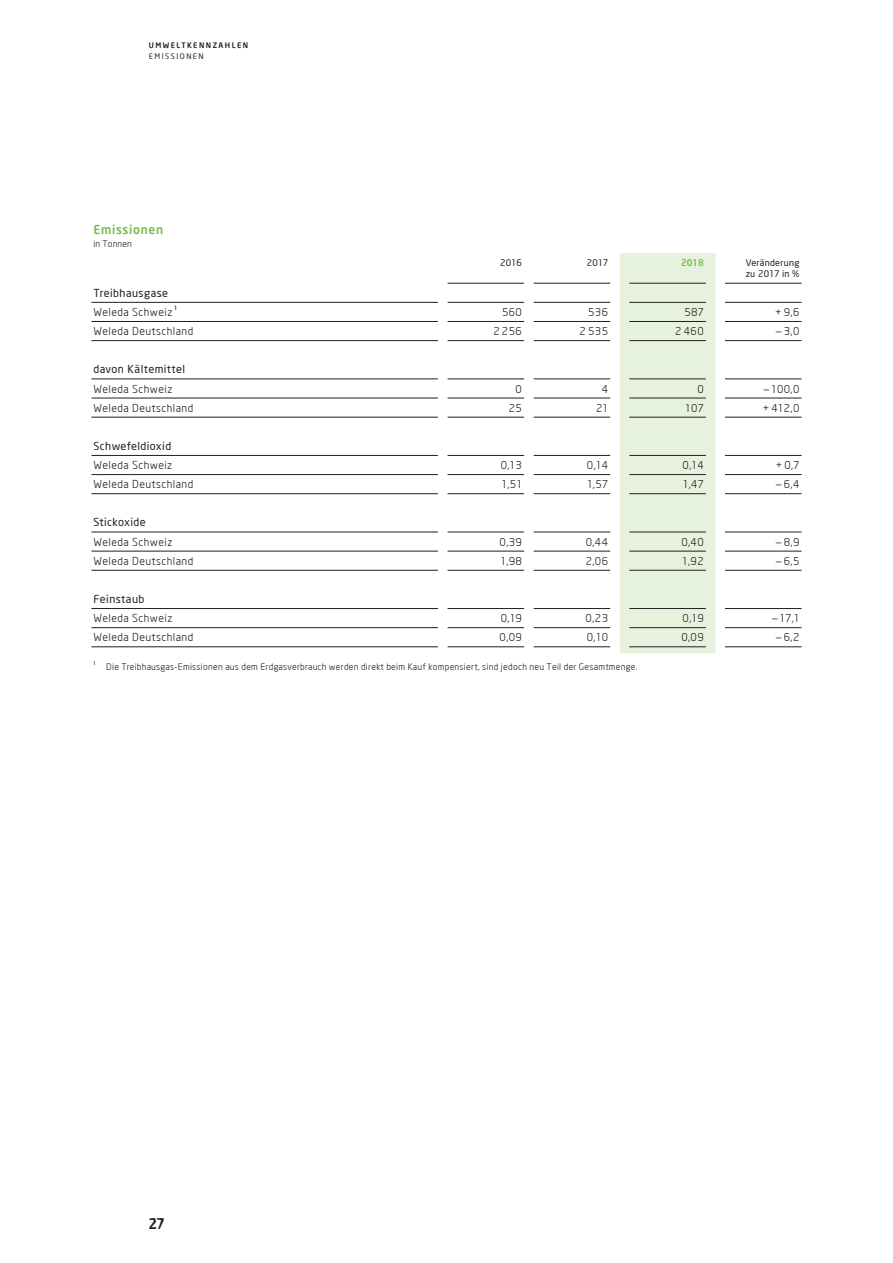
<style>
.page{position:relative;width:893px;height:1263px;background:#fff}
.page>*{position:absolute;margin:0;border:0;box-sizing:border-box;transform-origin:0 0}
.t1{font:14.25px "New Weleda";color:#231f20}
.t2{font:700 12px "Neo Sans Weleda";letter-spacing:.06em;color:#71bf44}
.t3{font:10.8px "Neo Sans Weleda";letter-spacing:.04em;color:#231f20}
.t4{font:500 10.8px "Neo Sans Weleda";letter-spacing:.04em;color:#231f20}
.t5{font:10.8px "Neo Sans Weleda";letter-spacing:.04em;color:#231f20;scale:1.3 1}
.t6{font:9px "Neo Sans Weleda";letter-spacing:.03em;color:#231f20}
.t7{font:500 9px/11.2px "Neo Sans Weleda";letter-spacing:.03em;color:#231f20}
.t8{font:9px "Neo Sans Weleda";letter-spacing:.01em;color:#231f20}
.t9{font:700 9px "Neo Sans Weleda";color:#71bf44}
.t10{font:700 7.5px "Neo Sans Weleda";letter-spacing:.2em;color:#231f20}
.t11{font:500 7.5px "Neo Sans Weleda";letter-spacing:.2em;color:#231f20}
</style>
<div class="page">
<div style="left:620px;top:253px;width:95px;height:400px;background:#e7f2de"></div>
<hr style="left:91px;top:321px;width:347px;height:1px;background:#231f20">
<hr style="left:91px;top:398px;width:347px;height:1px;background:#231f20">
<hr style="left:91px;top:474px;width:347px;height:1px;background:#231f20">
<hr style="left:91px;top:551px;width:347px;height:1px;background:#231f20">
<hr style="left:91px;top:627px;width:347px;height:1px;background:#231f20">
<hr style="left:448px;top:321px;width:76px;height:1px;background:#231f20">
<hr style="left:534px;top:321px;width:76px;height:1px;background:#231f20">
<hr style="left:448px;top:398px;width:76px;height:1px;background:#231f20">
<hr style="left:534px;top:398px;width:76px;height:1px;background:#231f20">
<hr style="left:448px;top:474px;width:76px;height:1px;background:#231f20">
<hr style="left:534px;top:474px;width:76px;height:1px;background:#231f20">
<hr style="left:448px;top:551px;width:76px;height:1px;background:#231f20">
<hr style="left:534px;top:551px;width:76px;height:1px;background:#231f20">
<hr style="left:448px;top:627px;width:76px;height:1px;background:#231f20">
<hr style="left:534px;top:627px;width:76px;height:1px;background:#231f20">
<hr style="left:629px;top:321px;width:77px;height:1px;background:#231f20">
<hr style="left:725px;top:321px;width:76px;height:1px;background:#231f20">
<hr style="left:629px;top:398px;width:77px;height:1px;background:#231f20">
<hr style="left:725px;top:398px;width:76px;height:1px;background:#231f20">
<hr style="left:629px;top:474px;width:77px;height:1px;background:#231f20">
<hr style="left:725px;top:474px;width:76px;height:1px;background:#231f20">
<hr style="left:629px;top:551px;width:77px;height:1px;background:#231f20">
<hr style="left:725px;top:551px;width:76px;height:1px;background:#231f20">
<hr style="left:629px;top:627px;width:77px;height:1px;background:#231f20">
<hr style="left:725px;top:627px;width:76px;height:1px;background:#231f20">
<hr style="left:91px;top:340px;width:347px;height:1px;background:#231f20">
<hr style="left:448px;top:340px;width:76px;height:1px;background:#231f20">
<hr style="left:534px;top:340px;width:76px;height:1px;background:#231f20">
<hr style="left:629px;top:340px;width:77px;height:1px;background:#231f20">
<hr style="left:725px;top:340px;width:76px;height:1px;background:#231f20">
<hr style="left:91px;top:417px;width:347px;height:1px;background:#231f20">
<hr style="left:448px;top:417px;width:76px;height:1px;background:#231f20">
<hr style="left:534px;top:417px;width:76px;height:1px;background:#231f20">
<hr style="left:629px;top:417px;width:77px;height:1px;background:#231f20">
<hr style="left:725px;top:417px;width:76px;height:1px;background:#231f20">
<hr style="left:91px;top:493px;width:347px;height:1px;background:#231f20">
<hr style="left:448px;top:493px;width:76px;height:1px;background:#231f20">
<hr style="left:534px;top:493px;width:76px;height:1px;background:#231f20">
<hr style="left:629px;top:493px;width:77px;height:1px;background:#231f20">
<hr style="left:725px;top:493px;width:76px;height:1px;background:#231f20">
<hr style="left:91px;top:570px;width:347px;height:1px;background:#231f20">
<hr style="left:448px;top:570px;width:76px;height:1px;background:#231f20">
<hr style="left:534px;top:570px;width:76px;height:1px;background:#231f20">
<hr style="left:629px;top:570px;width:77px;height:1px;background:#231f20">
<hr style="left:725px;top:570px;width:76px;height:1px;background:#231f20">
<hr style="left:725px;top:646px;width:76px;height:1px;background:#231f20">
<hr style="left:629px;top:646px;width:77px;height:1px;background:#231f20">
<hr style="left:534px;top:646px;width:76px;height:1px;background:#231f20">
<hr style="left:448px;top:646px;width:76px;height:1px;background:#231f20">
<hr style="left:91px;top:646px;width:347px;height:1px;background:#231f20">
<hr style="left:91px;top:302px;width:347px;height:1px;background:#231f20">
<hr style="left:448px;top:302px;width:76px;height:1px;background:#231f20">
<hr style="left:534px;top:302px;width:76px;height:1px;background:#231f20">
<hr style="left:629px;top:302px;width:77px;height:1px;background:#231f20">
<hr style="left:725px;top:302px;width:76px;height:1px;background:#231f20">
<hr style="left:91px;top:378px;width:347px;height:1px;background:#231f20">
<hr style="left:448px;top:378px;width:76px;height:1px;background:#231f20">
<hr style="left:534px;top:378px;width:76px;height:1px;background:#231f20">
<hr style="left:629px;top:378px;width:77px;height:1px;background:#231f20">
<hr style="left:725px;top:378px;width:76px;height:1px;background:#231f20">
<hr style="left:91px;top:455px;width:347px;height:1px;background:#231f20">
<hr style="left:448px;top:455px;width:76px;height:1px;background:#231f20">
<hr style="left:534px;top:455px;width:76px;height:1px;background:#231f20">
<hr style="left:629px;top:455px;width:77px;height:1px;background:#231f20">
<hr style="left:725px;top:455px;width:76px;height:1px;background:#231f20">
<hr style="left:91px;top:532px;width:347px;height:1px;background:#231f20">
<hr style="left:448px;top:532px;width:76px;height:1px;background:#231f20">
<hr style="left:534px;top:532px;width:76px;height:1px;background:#231f20">
<hr style="left:629px;top:532px;width:77px;height:1px;background:#231f20">
<hr style="left:725px;top:532px;width:76px;height:1px;background:#231f20">
<hr style="left:91px;top:608px;width:347px;height:1px;background:#231f20">
<hr style="left:448px;top:608px;width:76px;height:1px;background:#231f20">
<hr style="left:534px;top:608px;width:76px;height:1px;background:#231f20">
<hr style="left:629px;top:608px;width:77px;height:1px;background:#231f20">
<hr style="left:725px;top:608px;width:76px;height:1px;background:#231f20">
<hr style="left:448px;top:283px;width:76px;height:1px;background:#231f20">
<hr style="left:534px;top:283px;width:76px;height:1px;background:#231f20">
<hr style="left:629px;top:283px;width:77px;height:1px;background:#231f20">
<hr style="left:725px;top:283px;width:76px;height:1px;background:#231f20">
<p class="t10" style="left:149px;top:41px;width:101px">UMWELTKENNZAHLEN</p>
<p class="t11" style="left:149px;top:51px;width:56px">EMISSIONEN</p>
<p class="t2" style="left:94px;top:222px;width:71px">Emissionen</p>
<p class="t8" style="left:94px;top:238px;width:40px">in Tonnen</p>
<p class="t7" style="left:500px;top:257px;width:23px">2016</p>
<p class="t7" style="left:587px;top:257px;width:23px">2017</p>
<p class="t9" style="left:681px;top:257px;width:24px">2018</p>
<p class="t7" style="left:746px;top:257px;width:55px">Veränderung zu 2017 in %</p>
<p class="t4" style="left:94px;top:286px;width:76px">Treibhausgase</p>
<p class="t3" style="left:94px;top:305px;width:85px">Weleda Schweiz 1</p>
<p class="t3" style="left:502px;top:305px;width:21px">560</p>
<p class="t3" style="left:588px;top:305px;width:21px">536</p>
<p class="t3" style="left:684px;top:305px;width:21px">587</p>
<p class="t3" style="left:775px;top:305px;width:26px">+ 9,6</p>
<p class="t3" style="left:94px;top:325px;width:101px">Weleda Deutschland</p>
<p class="t3" style="left:493px;top:325px;width:30px">2 256</p>
<p class="t3" style="left:579px;top:325px;width:30px">2 535</p>
<p class="t3" style="left:675px;top:325px;width:30px">2 460</p>
<p class="t5" style="left:776px;top:325px;width:19px">– 3,0</p>
<p class="t4" style="left:94px;top:363px;width:93px">davon Kältemittel</p>
<p class="t3" style="left:94px;top:382px;width:80px">Weleda Schweiz</p>
<p class="t3" style="left:516px;top:382px;width:8px">0</p>
<p class="t3" style="left:602px;top:382px;width:8px">4</p>
<p class="t3" style="left:697px;top:382px;width:8px">0</p>
<p class="t5" style="left:764px;top:382px;width:29px">– 100,0</p>
<p class="t3" style="left:94px;top:401px;width:101px">Weleda Deutschland</p>
<p class="t3" style="left:509px;top:401px;width:15px">25</p>
<p class="t3" style="left:596px;top:401px;width:13px">21</p>
<p class="t3" style="left:685px;top:401px;width:20px">107</p>
<p class="t3" style="left:763px;top:401px;width:38px">+ 412,0</p>
<p class="t4" style="left:94px;top:439px;width:79px">Schwefeldioxid</p>
<p class="t3" style="left:94px;top:458px;width:80px">Weleda Schweiz</p>
<p class="t3" style="left:501px;top:458px;width:23px">0,13</p>
<p class="t3" style="left:587px;top:458px;width:23px">0,14</p>
<p class="t3" style="left:682px;top:458px;width:23px">0,14</p>
<p class="t3" style="left:776px;top:458px;width:25px">+ 0,7</p>
<p class="t3" style="left:94px;top:478px;width:101px">Weleda Deutschland</p>
<p class="t3" style="left:502px;top:478px;width:22px">1,51</p>
<p class="t3" style="left:587px;top:478px;width:22px">1,57</p>
<p class="t3" style="left:683px;top:478px;width:22px">1,47</p>
<p class="t5" style="left:776px;top:478px;width:19px">– 6,4</p>
<p class="t4" style="left:94px;top:516px;width:54px">Stickoxide</p>
<p class="t3" style="left:94px;top:535px;width:80px">Weleda Schweiz</p>
<p class="t3" style="left:500px;top:535px;width:24px">0,39</p>
<p class="t3" style="left:586px;top:535px;width:24px">0,44</p>
<p class="t3" style="left:681px;top:535px;width:24px">0,40</p>
<p class="t5" style="left:776px;top:535px;width:19px">– 8,9</p>
<p class="t3" style="left:94px;top:554px;width:101px">Weleda Deutschland</p>
<p class="t3" style="left:501px;top:554px;width:23px">1,98</p>
<p class="t3" style="left:586px;top:554px;width:24px">2,06</p>
<p class="t3" style="left:682px;top:554px;width:23px">1,92</p>
<p class="t5" style="left:776px;top:554px;width:19px">– 6,5</p>
<p class="t4" style="left:94px;top:592px;width:52px">Feinstaub</p>
<p class="t3" style="left:94px;top:612px;width:80px">Weleda Schweiz</p>
<p class="t3" style="left:501px;top:612px;width:23px">0,19</p>
<p class="t3" style="left:586px;top:612px;width:24px">0,23</p>
<p class="t3" style="left:682px;top:612px;width:23px">0,19</p>
<p class="t5" style="left:772px;top:612px;width:22px">– 17,1</p>
<p class="t3" style="left:94px;top:631px;width:101px">Weleda Deutschland</p>
<p class="t3" style="left:500px;top:631px;width:24px">0,09</p>
<p class="t3" style="left:587px;top:631px;width:23px">0,10</p>
<p class="t3" style="left:681px;top:631px;width:24px">0,09</p>
<p class="t5" style="left:776px;top:631px;width:19px">– 6,2</p>
<p class="t6" style="left:94px;top:662px;width:546px">1 Die Treibhausgas-Emissionen aus dem Erdgasverbrauch werden direkt beim Kauf kompensiert, sind jedoch neu Teil der Gesamtmenge.</p>
<h1 class="t1" style="left:149px;top:1215px;width:17px">27</h1>
</div>
